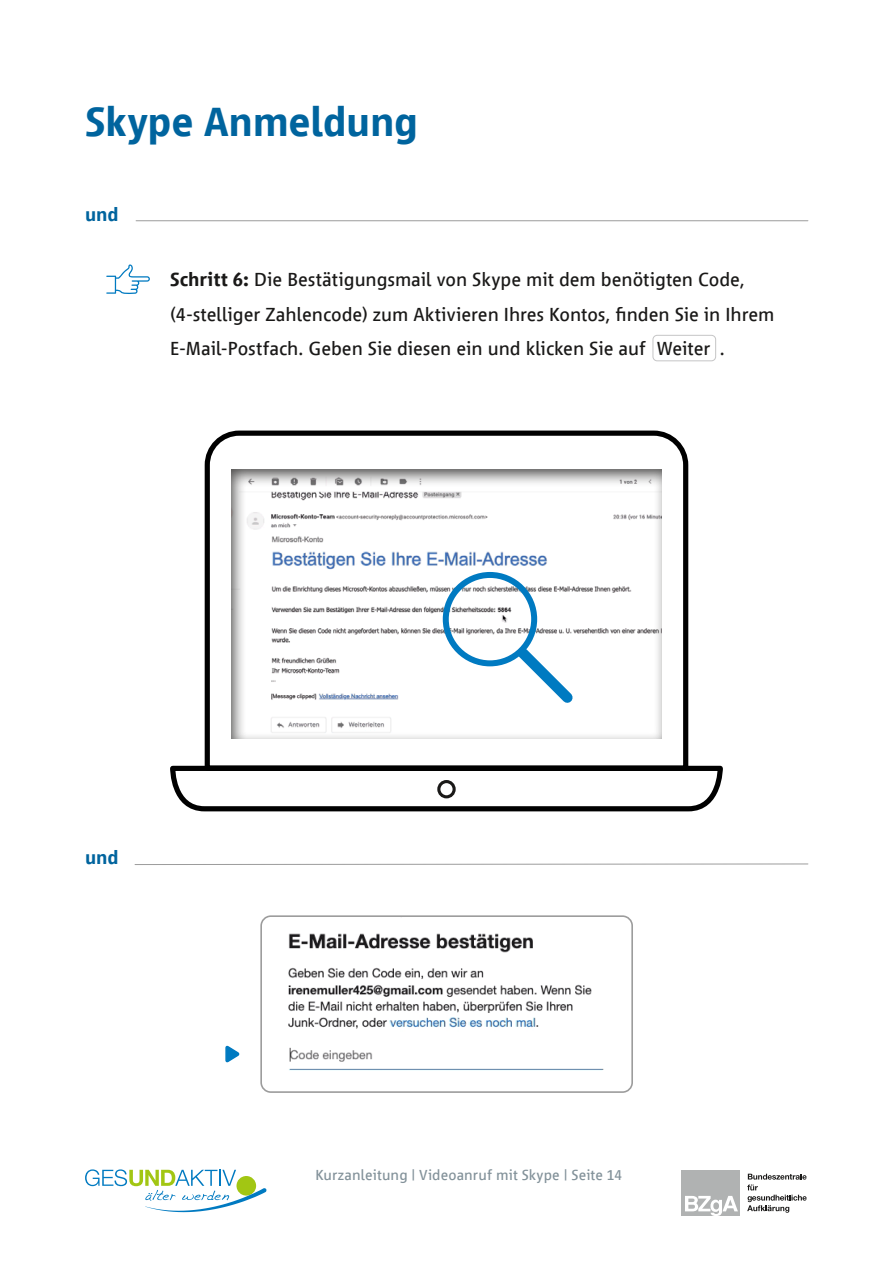
<style>
.page{position:relative;width:893px;height:1263px;background:#fff}
.page>*{position:absolute;margin:0;border:0;box-sizing:border-box;transform-origin:0 0}
.t1{font:700 42px "Vialog 1450 Pro";letter-spacing:-.005em;color:#00649e}
.t2{font:19.5px/34.5px "Vialog 1450 Pro";letter-spacing:-.005em;color:#1a1918}
.t3{font:700 19.5px "Vialog 1450 Pro";letter-spacing:-.005em;color:#00649e}
.t4{font:15px "Vialog 1450 Pro";letter-spacing:.005em;color:#83929a}
.s1{font-weight:700}
</style>
<div class="page">
<div style="left:681px;top:1170px;width:59px;height:45px;background:#b0b2b2"></div>
<svg style="left:685px;top:1196px;width:53px;height:19px"></svg>
<svg style="left:747px;top:1174px;width:60px;height:39px"></svg>
<svg style="left:85px;top:1169px;width:182px;height:43px"></svg>
<svg style="left:106px;top:264px;width:44px;height:30px"></svg>
<svg style="left:170px;top:768px;width:553px;height:44px"></svg>
<svg style="left:202px;top:430px;width:489px;height:343px"></svg>
<div style="left:229px;top:467px;width:433px;height:271px;background:#1a1918;opacity:.75"></div>
<div style="left:437px;top:780px;width:19px;height:18px;border:3px solid #1a1918;border-radius:50%"></div>
<hr style="left:136px;top:220px;width:672px;height:1px;background:#9c9c9c">
<svg style="left:134px;top:863px;width:675px;height:2px"></svg>
<img style="left:263px;top:918px;width:367px;height:172px">
<div style="left:260px;top:915px;width:373px;height:178px;border:2px solid #9c9c9c;border-radius:10px"></div>
<svg style="left:225px;top:1046px;width:15px;height:17px"></svg>
<div style="left:653px;top:335px;width:63px;height:26px;border:1px solid #c5c5c6;border-radius:4px"></div>
<div style="left:443px;top:572px;width:94px;height:94px;border:6px solid #007ac1;border-radius:50%"></div>
<svg style="left:508px;top:638px;width:74px;height:74px"></svg>
<h1 class="t1" style="left:85px;top:99px;width:335px">Skype Anmeldung</h1>
<p class="t3" style="left:85px;top:204px;width:35px">und</p>
<p class="t2" style="left:170px;top:262px;width:606px"><span class="s1">Schritt 6:</span> Die Bestätigungsmail von Skype mit dem benötigten Code, (4-stelliger Zahlencode) zum Aktivieren Ihres Kontos, finden Sie in Ihrem<br>E-Mail-Postfach. Geben Sie diesen ein und klicken Sie auf Weiter .</p>
<p class="t3" style="left:85px;top:847px;width:35px">und</p>
<p class="t4" style="left:315px;top:1167px;width:309px">Kurzanleitung | Videoanruf mit Skype | Seite 14</p>
</div>
